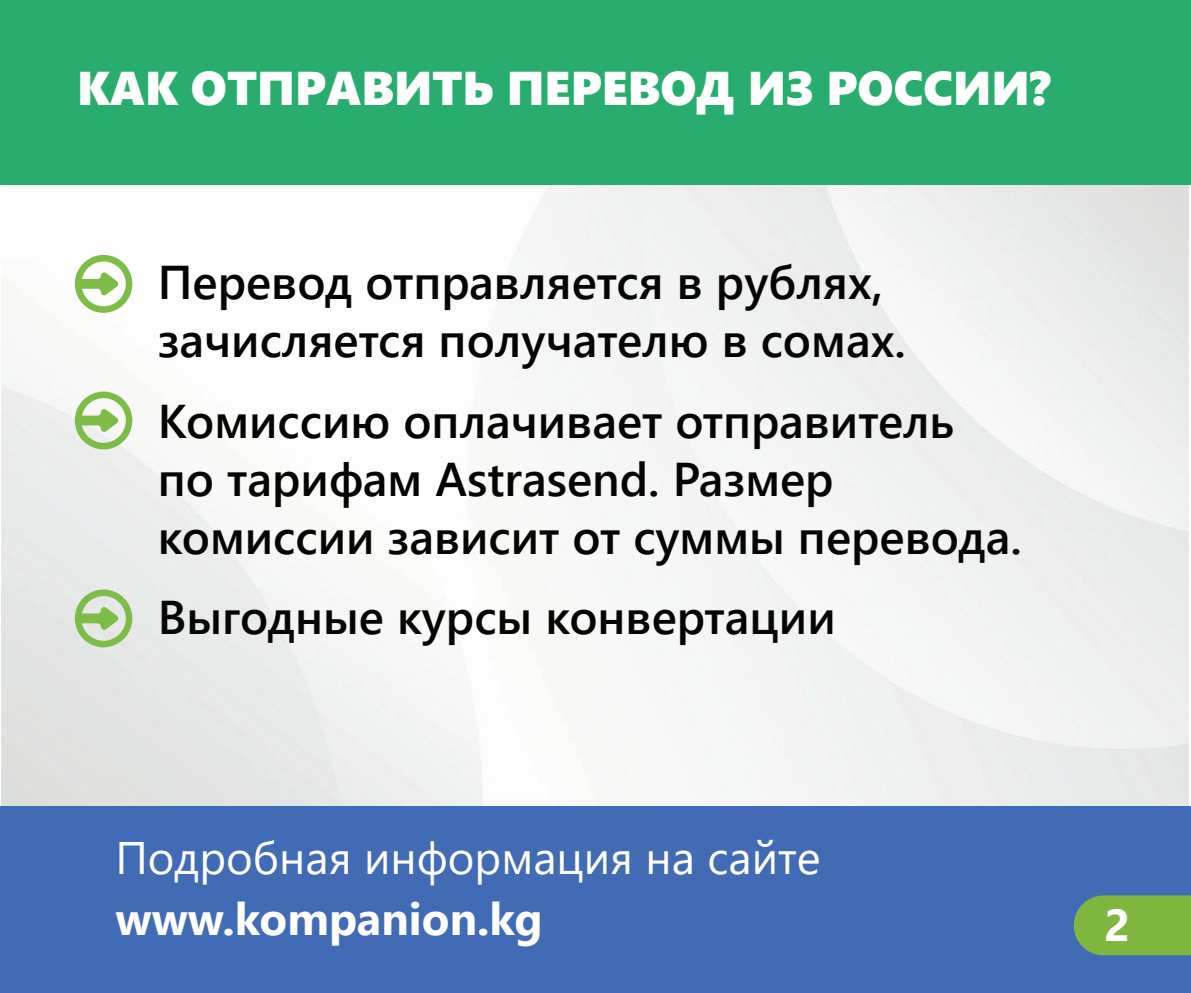
<style>
.page{position:relative;width:1191px;height:993px;background:#fff}
.page>*{position:absolute;margin:0;border:0;box-sizing:border-box;transform-origin:0 0}
.t1{font:600 47.25px/57.8px "Segoe UI";color:#040503}
.t2{font:47.25px "Segoe UI Black";color:#fff}
.t3{font:45.5px "Segoe UI";color:#fff}
.t4{font:700 45.5px "Segoe UI";color:#fff}
.t5{font:700 44.62px "Segoe UI";color:#fff}
</style>
<div class="page">
<svg style="left:75px;top:255px;width:57px;height:58px"></svg>
<svg style="left:75px;top:391px;width:57px;height:58px"></svg>
<svg style="left:75px;top:589px;width:57px;height:58px"></svg>
<div style="left:0;top:805px;width:1191px;height:187px;background:#416bb4"></div>
<div style="left:0;top:0;width:1191px;height:185px;background:#28ad6f"></div>
<svg style="left:1073px;top:895px;width:118px;height:59px"></svg>
<p class="t2" style="left:77px;top:54px;width:974px">КАК ОТПРАВИТЬ ПЕРЕВОД ИЗ РОССИИ?</p>
<p class="t1" style="left:158px;top:250px;width:749px">Перевод отправляется в рублях, зачисляется получателю в сомах.</p>
<p class="t1" style="left:158px;top:388px;width:865px">Комиссию оплачивает отправитель по тарифам Astrasend. Размер комиссии зависит от суммы перевода.</p>
<p class="t1" style="left:158px;top:584px;width:679px">Выгодные курсы конвертации</p>
<p class="t3" style="left:115px;top:814px;width:706px">Подробная информация на сайте</p>
<p class="t4" style="left:115px;top:876px;width:428px">www.kompanion.kg</p>
<p class="t5" style="left:1104px;top:882px;width:27px">2</p>
</div>
